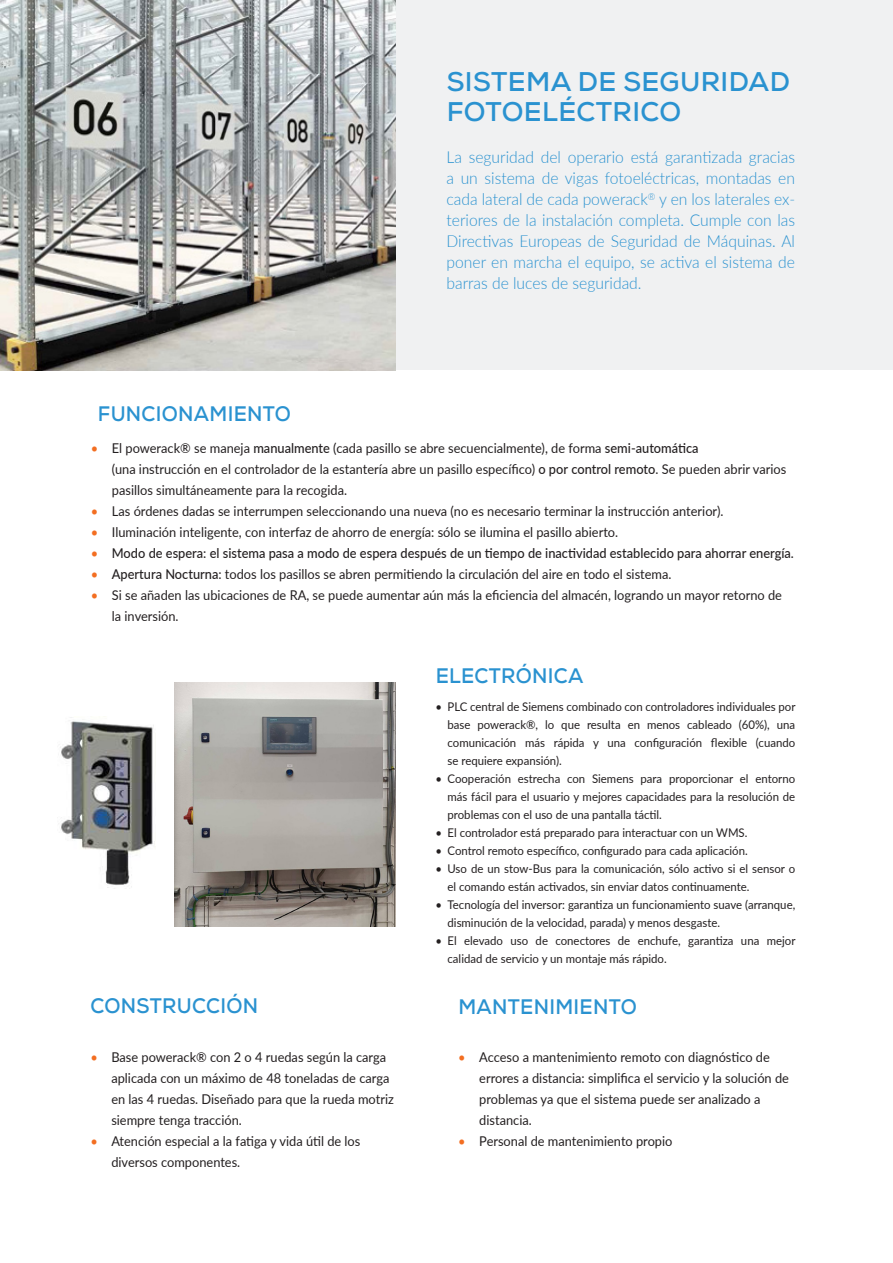
<style>
.page{position:relative;width:893px;height:1263px;background:#fff}
.page>*{position:absolute;margin:0;border:0;box-sizing:border-box;transform-origin:0 0}
.t1{font:700 27px/29.2px "Nexa";letter-spacing:.015em;color:#2a92d0}
.t2{font:700 21px "Nexa";letter-spacing:.015em;color:#2a92d0;scale:.95 1}
.t3{font:300 16.5px/21px "Lato";color:#2a92d0;text-align:justify;scale:.95 1}
.t4{font:13.5px/21px "Lato";color:#231f20;scale:.95 1}
.t5{font:500 13.5px "Lato";color:#231f20;scale:.95 1}
.t6{font:12px/18px "Lato";color:#231f20;scale:.95 1}
.s1{color:#f36e21}
.s2{font-weight:500}
.s3{font-weight:400;color:#f36e21}
</style>
<div class="page">
<div style="left:0;top:0;width:893px;height:370px;background:#f0f1f2"></div>
<img style="left:0;top:0;width:395px;height:370px">
<img style="left:174px;top:683px;width:221px;height:243px">
<img style="left:60px;top:717px;width:95px;height:172px">
<h2 class="t2" style="left:98px;top:400px;width:205px">FUNCIONAMIENTO</h2>
<h1 class="t1" style="left:447px;top:67px;width:345px">SISTEMA DE SEGURIDAD<br>FOTOELÉCTRICO</h1>
<p class="t3" style="left:446px;top:146px;width:369px">La seguridad del operario está garantizada gracias a un sistema de vigas fotoeléctricas, montadas en cada lateral de cada powerack<sup>®</sup> y en los laterales ex&shy;teriores de la instalación completa. Cumple con las Directivas Europeas de Seguridad de Máquinas. Al poner en marcha el equipo, se activa el sistema de barras de luces de seguridad.</p>
<p class="t4" style="left:112px;top:437px;width:711px;text-indent:-21px"><span class="s1">•</span> El powerack® se maneja <span class="s2">manualmente</span> (cada pasillo se abre secuencialmente), de forma <span class="s2">semi-automática<br></span>(una instrucción en el controlador de la estantería abre un pasillo específico) <span class="s2">o por control remoto</span>. Se pueden abrir varios pasillos simultáneamente para la recogida.</p>
<p class="t4" style="left:91px;top:500px;width:667px"><span class="s1">•</span> Las órdenes dadas se interrumpen seleccionando una nueva (no es necesario terminar la instrucción anterior).</p>
<p class="t4" style="left:91px;top:521px;width:557px"><span class="s1">•</span> Iluminación inteligente, con interfaz de ahorro de energía: sólo se ilumina el pasillo abierto.</p>
<p class="t5" style="left:91px;top:543px;width:741px"><span class="s3">•</span> Modo de espera: el sistema pasa a modo de espera después de un tiempo de inactividad establecido para ahorrar energía.</p>
<p class="t4" style="left:91px;top:563px;width:613px"><span class="s1">•</span> <span class="s2">Apertura Nocturna</span>: todos los pasillos se abren permitiendo la circulación del aire en todo el sistema.</p>
<p class="t4" style="left:112px;top:584px;width:707px;text-indent:-21px"><span class="s1">•</span> Si se añaden las ubicaciones de RA, se puede aumentar aún más la eficiencia del almacén, logrando un mayor retorno de la inversión.</p>
<h2 class="t2" style="left:436px;top:663px;width:157px">ELECTRÓNICA</h2>
<h2 class="t2" style="left:90px;top:992px;width:178px">CONSTRUCCIÓN</h2>
<p class="t4" style="left:111px;top:1046px;width:299px;text-indent:-21px"><span class="s1">•</span> Base powerack® con 2 o 4 ruedas según la carga aplicada con un máximo de 48 toneladas de carga en las 4 ruedas. Diseñado para que la rueda motriz siempre tenga tracción.</p>
<p class="t4" style="left:111px;top:1130px;width:264px;text-indent:-21px"><span class="s1">•</span> Atención especial a la fatiga y vida útil de los diversos componentes.</p>
<p class="t6" style="left:448px;top:697px;width:368px;text-align:justify;text-indent:-12px">• PLC central de Siemens combinado con controladores individuales por base powerack®, lo que resulta en menos cableado (60%), una comunicación más rápida y una configuración flexible (cuando se requiere expansión).</p>
<p class="t6" style="left:448px;top:769px;width:367px;text-align:justify;text-indent:-12px">• Cooperación estrecha con Siemens para proporcionar el entorno más fácil para el usuario y mejores capacidades para la resolución de problemas con el uso de una pantalla táctil.</p>
<p class="t6" style="left:436px;top:823px;width:330px">• El controlador está preparado para interactuar con un WMS.</p>
<p class="t6" style="left:436px;top:841px;width:330px">• Control remoto específico, configurado para cada aplicación.</p>
<p class="t6" style="left:448px;top:859px;width:367px;text-indent:-12px">• Uso de un stow-Bus para la comunicación, sólo activo si el sensor o el comando están activados, sin enviar datos continuamente.</p>
<p class="t6" style="left:448px;top:895px;width:368px;text-indent:-12px">• Tecnología del inversor: garantiza un funcionamiento suave (arranque, disminución de la velocidad, parada) y menos desgaste.</p>
<p class="t6" style="left:448px;top:931px;width:368px;text-indent:-12px">• El elevado uso de conectores de enchufe, garantiza una mejor calidad de servicio y un montaje más rápido.</p>
<h2 class="t2" style="left:458px;top:993px;width:189px">MANTENIMIENTO</h2>
<p class="t4" style="left:479px;top:1046px;width:327px;text-indent:-21px"><span class="s1">•</span> Acceso a mantenimiento remoto con diagnóstico de errores a distancia: simplifica el servicio y la solución de problemas ya que el sistema puede ser analizado a distancia.</p>
<p class="t4" style="left:458px;top:1130px;width:227px"><span class="s1">•</span> Personal de mantenimiento propio</p>
</div>
